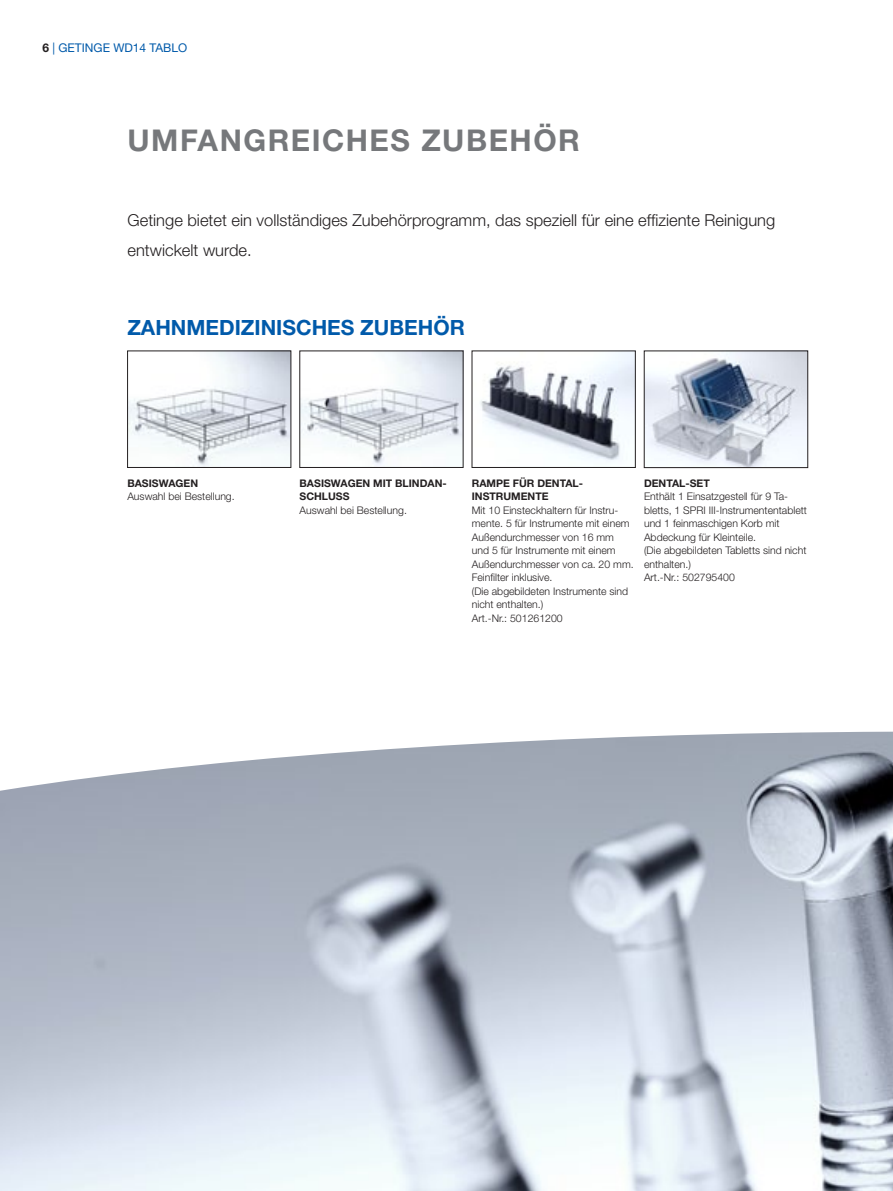
<style>
.page{position:relative;width:893px;height:1191px;background:#fff}
.page>*{position:absolute;margin:0;border:0;box-sizing:border-box;transform-origin:0 0}
.t1{font:700 30px "Helvetica Neue";letter-spacing:.05em;color:#76787b}
.t2{font:700 21px "Helvetica Neue";color:#015aaa}
.t3{font:300 16.5px/30px "Helvetica Neue";color:#231f20}
.t4{font:12px "Helvetica Neue";color:#015aaa}
.t5{font:300 10.5px/13.5px "Helvetica Neue";color:#231f20}
.t6{font:700 10.5px/13.5px "Helvetica Neue";color:#231f20}
.s1{font-weight:700;color:#231f20}
</style>
<div class="page">
<img style="left:480px;top:353px;width:153px;height:109px">
<img style="left:646px;top:353px;width:160px;height:113px">
<div style="left:644px;top:351px;width:164px;height:117px;border:1px solid #231f20"></div>
<img style="left:129px;top:353px;width:160px;height:112px">
<img style="left:302px;top:353px;width:159px;height:112px">
<img style="left:0;top:731px;width:893px;height:460px">
<p class="t4" style="left:43px;top:41px;width:146px"><span class="s1">6</span> | GETINGE WD14 TABLO</p>
<h1 class="t1" style="left:128px;top:122px;width:24px">UMF</h1>
<h1 class="t1" style="left:198px;top:122px;width:384px">ANGREICH ES ZUBEHÖR</h1>
<h3 class="t3" style="left:128px;top:204px;width:649px">Getinge bietet ein vollständiges Zubehörprogramm, das speziell für eine effiziente Reinigung entwickelt wurde.</h3>
<h2 class="t2" style="left:127px;top:315px;width:171px">ZAHNMEDIZINISCH</h2>
<h2 class="t2" style="left:327px;top:315px;width:139px">ES ZUBEHÖR</h2>
<p class="t6" style="left:127px;top:476px;width:72px">BASISWAGEN</p>
<p class="t5" style="left:127px;top:489px;width:109px">Auswahl bei Bestellung.</p>
<p class="t6" style="left:300px;top:476px;width:149px">BASISWAGEN MIT BLINDAN-<br>SCH</p>
<p class="t6" style="left:322px;top:489px;width:15px">LUSS</p>
<p class="t5" style="left:300px;top:503px;width:109px">Auswahl bei Bestellung.</p>
<p class="t6" style="left:472px;top:476px;width:81px">RAMPE FÜR DENTAL</p>
<p class="t6" style="left:579px;top:476px;width:6px">-</p>
<p class="t6" style="left:472px;top:489px;width:57px">INSTRUMENTE</p>
<p class="t5" style="left:472px;top:503px;width:163px">Mit 10 Einsteckhaltern für Instru&shy;mente. 5 für Instrumente mit einem<br>Außendurchmesser von 16 mm und 5 für Instrumente mit einem<br>Außendurchmesser von ca. 20 mm.<br>Feinfilter inklusive.<br>(Die abgebildeten Instrumente sind nicht enthalten.)<br>Art.-Nr.: 501261200</p>
<p class="t6" style="left:644px;top:476px;width:67px">DENTAL-SET</p>
<p class="t5" style="left:644px;top:489px;width:164px">Enthält 1 Einsatzgestell für 9 Ta&shy;bletts, 1 SPRI III-Instrumententablett und 1 feinmaschigen Korb mit<br>Abdeckung für Kleinteile.<br>(Die abgebildeten Tabletts sind nicht enthalten.)<br>Art.-Nr.: 502795400</p>
</div>
